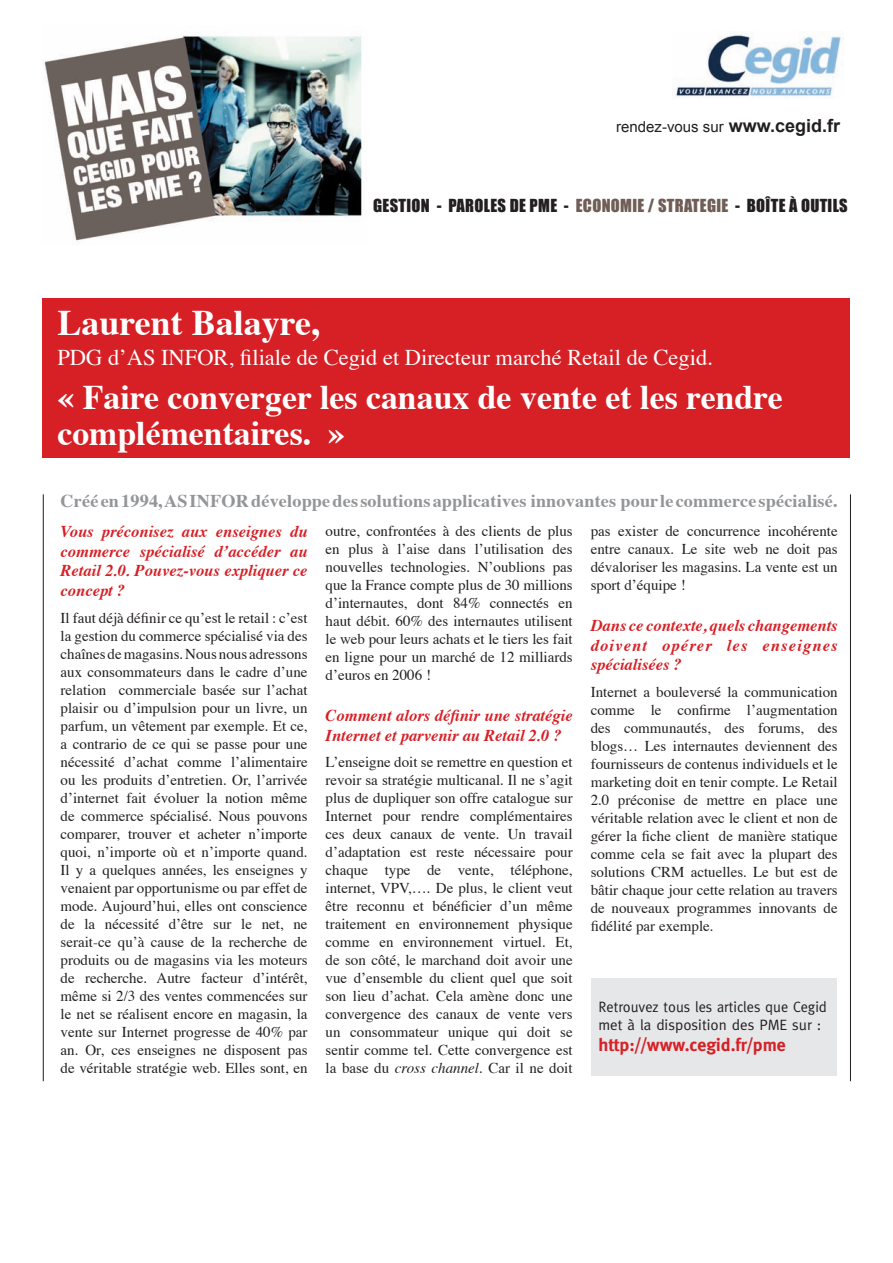
<style>
.page{position:relative;width:893px;height:1263px;background:#fff}
.page>*{position:absolute;margin:0;border:0;box-sizing:border-box;transform-origin:0 0}
.t1{font:700 36px "Times";color:#fff}
.t2{font:700 34.5px/36px "Times";color:#fff}
.t3{font:22.5px "Times";color:#fff}
.t4{font:700 18px "Times";letter-spacing:.01em;color:#939598}
.t5{font:700 18px "Meta";color:#d62026}
.t6{font:italic 700 16.5px/19.8px "Times";color:#d62026;text-align:justify}
.t7{font:16.5px "Impact";letter-spacing:.02em;color:#231f20}
.t8{font:15px/18px "Times";color:#231f20;text-align:justify}
.t9{font:15px/18px "Meta";color:#231f20;scale:.96 1}
.t10{font:15px "Arial";color:#231f20}
.s1{font-weight:700;font-size:18px}
.s2{color:#6f5d56}
.s3{font-style:italic}
</style>
<div class="page">
<div style="left:43px;top:299px;width:807px;height:159px;background:#d62026"></div>
<img style="left:43px;top:35px;width:320px;height:207px">
<img style="left:673px;top:33px;width:171px;height:65px">
<div style="left:591px;top:978px;width:246px;height:98px;background:#e6e7e9"></div>
<hr style="left:850px;top:494px;width:1px;height:587px;background:#231f20">
<hr style="left:43px;top:494px;width:1px;height:587px;background:#231f20">
<p class="t10" style="left:616px;top:118px;width:225px">rendez-vous sur <span class="s1">www.cegid.fr</span></p>
<p class="t7" style="left:373px;top:195px;width:476px">GESTION - PAROLES DE PME - <span class="s2">ECONOMIE / STRATEGIE</span> - BOÎTE À OUTILS</p>
<h1 class="t1" style="left:57px;top:289px;width:264px">Laurent Balayre,</h1>
<h3 class="t3" style="left:57px;top:337px;width:657px">PDG d’AS INFOR, filiale de Cegid et Directeur marché Retail de Cegid.</h3>
<h2 class="t2" style="left:57px;top:376px;width:727px">« Faire converger les canaux de vente et les rendre complémentaires. »</h2>
<p class="t4" style="left:61px;top:484px;width:779px">Créé en 1994, AS INFOR développe des solutions applicatives innovantes pour le commerce spécialisé.</p>
<p class="t6" style="left:61px;top:520px;width:249px">Vous préconisez aux enseignes du commerce spécialisé d’accéder au Retail 2.0. Pouvez-vous expliquer ce concept ?</p>
<p class="t8" style="left:61px;top:607px;width:249px">Il faut déjà définir ce qu’est le retail : c’est la gestion du commerce spécialisé via des chaînes de magasins. Nous nous adressons aux consommateurs dans le cadre d’une relation commerciale basée sur l’achat plaisir ou d’impulsion pour un livre, un parfum, un vêtement par exemple. Et ce, a contrario de ce qui se passe pour une nécessité d’achat comme l’alimentaire ou les produits d’entretien. Or, l’arrivée d’internet fait évoluer la notion même de commerce spécialisé. Nous pouvons comparer, trouver et acheter n’importe quoi, n’importe où et n’importe quand.<br>Il y a quelques années, les enseignes y venaient par opportunisme ou par effet de mode. Aujourd’hui, elles ont conscience de la nécessité d’être sur le net, ne serait-ce qu’à cause de la recherche de produits ou de magasins via les moteurs de recherche. Autre facteur d’intérêt, même si 2/3 des ventes commencées sur le net se réalisent encore en magasin, la vente sur Internet progresse de 40% par an. Or, ces enseignes ne disposent pas de véritable stratégie web. Elles sont, en</p>
<p class="t8" style="left:326px;top:520px;width:249px">outre, confrontées à des clients de plus en plus à l’aise dans l’utilisation des nouvelles technologies. N’oublions pas que la France compte plus de 30 millions d’internautes, dont 84% connectés en haut débit. 60% des internautes utilisent le web pour leurs achats et le tiers les fait en ligne pour un marché de 12 milliards d’euros en 2006 !</p>
<p class="t6" style="left:326px;top:704px;width:249px">Comment alors définir une stratégie<br>Internet et parvenir au Retail 2.0 ?</p>
<p class="t8" style="left:326px;top:752px;width:249px">L’enseigne doit se remettre en question et revoir sa stratégie multicanal. Il ne s’agit plus de dupliquer son offre catalogue sur Internet pour rendre complémentaires ces deux canaux de vente. Un travail d’adaptation est reste nécessaire pour chaque type de vente, téléphone, internet, VPV,…. De plus, le client veut être reconnu et bénéficier d’un même traitement en environnement physique comme en environnement virtuel. Et, de son côté, le marchand doit avoir une vue d’ensemble du client quel que soit son lieu d’achat. Cela amène donc une convergence des canaux de vente vers un consommateur unique qui doit se sentir comme tel. Cette convergence est la base du <span class="s3">cross channel</span>. Car il ne doit</p>
<p class="t8" style="left:591px;top:520px;width:249px">pas exister de concurrence incohérente entre canaux. Le site web ne doit pas dévaloriser les magasins. La vente est un sport d’équipe !</p>
<p class="t6" style="left:591px;top:614px;width:249px">Dans ce contexte, quels changements doivent opérer les enseignes spécialisées ?</p>
<p class="t8" style="left:591px;top:682px;width:249px">Internet a bouleversé la communication comme le confirme l’augmentation des communautés, des forums, des blogs… Les internautes deviennent des fournisseurs de contenus individuels et le marketing doit en tenir compte. Le Retail 2.0 préconise de mettre en place une véritable relation avec le client et non de gérer la fiche client de manière statique comme cela se fait avec la plupart des solutions CRM actuelles. Le but est de bâtir chaque jour cette relation au travers de nouveaux programmes innovants de fidélité par exemple.</p>
<p class="t9" style="left:598px;top:997px;width:239px">Retrouvez tous les articles que Cegid met à la disposition des PME sur :</p>
<p class="t5" style="left:598px;top:1034px;width:189px">http://www.cegid.fr/pme</p>
</div>
